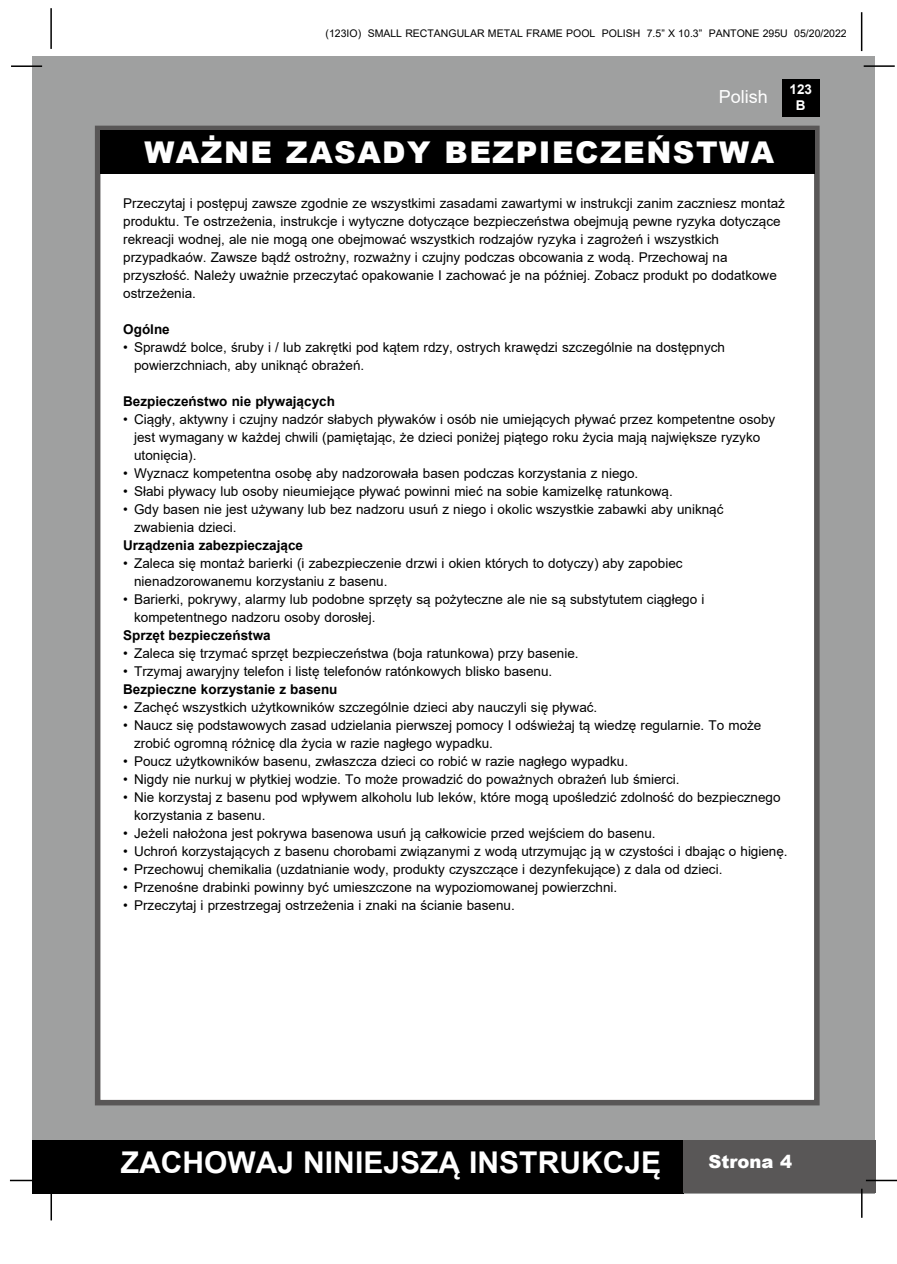
<style>
.page{position:relative;width:897px;height:1264px;background:#fff}
.page>*{position:absolute;margin:0;border:0;box-sizing:border-box;transform-origin:0 0}
.t1{font:700 30px "Arial";color:#fff}
.t2{font:900 30px "Arial";letter-spacing:.05em;color:#fff}
.t3{font:900 18px "Arial";color:#fff}
.t4{font:18px "Arial";color:#fff}
.t5{font:13.5px/18px "Arial";color:#000}
.t6{font:700 13.5px "Arial";color:#000}
.t7{font:700 13.5px/16.2px "Arial";color:#fff;text-align:center}
.t8{font:10.5px "Arial";color:#000}
</style>
<div class="page">
<div style="left:33px;top:56px;width:842px;height:1137px;background:#9fa0a0"></div>
<div style="left:782px;top:79px;width:37px;height:38px;background:#000"></div>
<hr style="left:863px;top:65px;width:31px;height:2px;background:#000">
<hr style="left:50px;top:8px;width:2px;height:41px;background:#000">
<hr style="left:860px;top:12px;width:2px;height:39px;background:#000">
<div style="left:33px;top:1140px;width:650px;height:53px;background:#000"></div>
<div style="left:683px;top:1140px;width:192px;height:53px;background:#595757"></div>
<hr style="left:865px;top:1179px;width:31px;height:2px;background:#000">
<hr style="left:860px;top:1188px;width:2px;height:29px;background:#000">
<hr style="left:50px;top:1190px;width:2px;height:30px;background:#000">
<hr style="left:10px;top:1179px;width:31px;height:2px;background:#000">
<hr style="left:11px;top:65px;width:31px;height:2px;background:#000">
<div style="left:95px;top:126px;width:724px;height:979px;background:#fff;border:6px solid #595757"></div>
<div style="left:100px;top:130px;width:714px;height:44px;background:#000"></div>
<p class="t8" style="left:325px;top:26px;width:522px">(123IO) SMALL RECTANGULAR METAL FRAME POOL POLISH 7.5” X 10.3” PANTONE 295U 05/20/2022</p>
<h2 class="t4" style="left:718px;top:84px;width:51px">Polish</h2>
<p class="t7" style="left:789px;top:81px;width:24px">123<br>B</p>
<h1 class="t2" style="left:144px;top:131px;width:631px">WAŻNE ZASADY BEZPIECZEŃSTWA</h1>
<p class="t5" style="left:123px;top:194px;width:663px">Przeczytaj i postępuj zawsze zgodnie ze wszystkimi zasadami zawartymi w instrukcji zanim zaczniesz montaż produktu. Te ostrzeżenia, instrukcje i wytyczne dotyczące bezpieczeństwa obejmują pewne ryzyka dotyczące rekreacji wodnej, ale nie mogą one obejmować wszystkich rodzajów ryzyka i zagrożeń i wszystkich przypadkaów. Zawsze bądź ostrożny, rozważny i czujny podczas obcowania z wodą. Przechowaj na przyszłość. Należy uważnie przeczytać opakowanie I zachować je na później. Zobacz produkt po dodatkowe ostrzeżenia.</p>
<p class="t6" style="left:123px;top:320px;width:48px">Ogólne</p>
<p class="t5" style="left:134px;top:338px;width:592px;text-indent:-11px">• Sprawdź bolce, śruby i / lub zakrętki pod kątem rdzy, ostrych krawędzi szczególnie na dostępnych powierzchniach, aby uniknąć obrażeń.</p>
<p class="t6" style="left:123px;top:392px;width:213px">Bezpieczeństwo nie pływających</p>
<p class="t5" style="left:134px;top:410px;width:642px;text-indent:-11px">• Ciągły, aktywny i czujny nadzór słabych pływaków i osób nie umiejących pływać przez kompetentne osoby jest wymagany w każdej chwili (pamiętając, że dzieci poniżej piątego roku życia mają największe ryzyko utonięcia).</p>
<p class="t5" style="left:123px;top:464px;width:516px">• Wyznacz kompetentna osobę aby nadzorowała basen podczas korzystania z niego.</p>
<p class="t5" style="left:123px;top:482px;width:551px">• Słabi pływacy lub osoby nieumiejące pływać powinni mieć na sobie kamizelkę ratunkową.</p>
<p class="t5" style="left:134px;top:500px;width:591px;text-indent:-11px">• Gdy basen nie jest używany lub bez nadzoru usuń z niego i okolic wszystkie zabawki aby uniknąć zwabienia dzieci.</p>
<p class="t6" style="left:123px;top:536px;width:181px">Urządzenia zabezpieczające</p>
<p class="t5" style="left:134px;top:554px;width:550px;text-indent:-11px">• Zaleca się montaż barierki (i zabezpieczenie drzwi i okien których to dotyczy) aby zapobiec nienadzorowanemu korzystaniu z basenu.</p>
<p class="t5" style="left:134px;top:590px;width:571px;text-indent:-11px">• Barierki, pokrywy, alarmy lub podobne sprzęty są pożyteczne ale nie są substytutem ciągłego i kompetentnego nadzoru osoby dorosłej.</p>
<p class="t6" style="left:123px;top:626px;width:149px">Sprzęt bezpieczeństwa</p>
<p class="t5" style="left:123px;top:644px;width:457px">• Zaleca się trzymać sprzęt bezpieczeństwa (boja ratunkowa) przy basenie.</p>
<p class="t5" style="left:123px;top:662px;width:430px">• Trzymaj awaryjny telefon i listę telefonów ratónkowych blisko basenu.</p>
<p class="t6" style="left:123px;top:680px;width:216px">Bezpieczne korzystanie z basenu</p>
<p class="t5" style="left:123px;top:698px;width:475px">• Zachęć wszystkich użytkowników szczególnie dzieci aby nauczyli się pływać.</p>
<p class="t5" style="left:134px;top:716px;width:628px;text-indent:-11px">• Naucz się podstawowych zasad udzielania pierwszej pomocy I odświeżaj tą wiedzę regularnie. To może zrobić ogromną różnicę dla życia w razie nagłego wypadku.</p>
<p class="t5" style="left:123px;top:752px;width:506px">• Poucz użytkowników basenu, zwłaszcza dzieci co robić w razie nagłego wypadku.</p>
<p class="t5" style="left:123px;top:770px;width:557px">• Nigdy nie nurkuj w płytkiej wodzie. To może prowadzić do poważnych obrażeń lub śmierci.</p>
<p class="t5" style="left:134px;top:788px;width:648px;text-indent:-11px">• Nie korzystaj z basenu pod wpływem alkoholu lub leków, które mogą upośledzić zdolność do bezpiecznego korzystania z basenu.</p>
<p class="t5" style="left:123px;top:824px;width:534px">• Jeżeli nałożona jest pokrywa basenowa usuń ją całkowicie przed wejściem do basenu.</p>
<p class="t5" style="left:123px;top:842px;width:666px">• Uchroń korzystających z basenu chorobami związanymi z wodą utrzymując ją w czystości i dbając o higienę.</p>
<p class="t5" style="left:123px;top:860px;width:600px">• Przechowuj chemikalia (uzdatnianie wody, produkty czyszczące i dezynfekujące) z dala od dzieci.</p>
<p class="t5" style="left:123px;top:878px;width:495px">• Przenośne drabinki powinny być umieszczone na wypoziomowanej powierzchni.</p>
<p class="t5" style="left:123px;top:896px;width:393px">• Przeczytaj i przestrzegaj ostrzeżenia i znaki na ścianie basenu.</p>
<h1 class="t1" style="left:121px;top:1141px;width:542px">ZACHOWAJ NINIEJSZĄ INSTRUKCJĘ</h1>
<h2 class="t3" style="left:708px;top:1149px;width:85px">Strona 4</h2>
</div>
